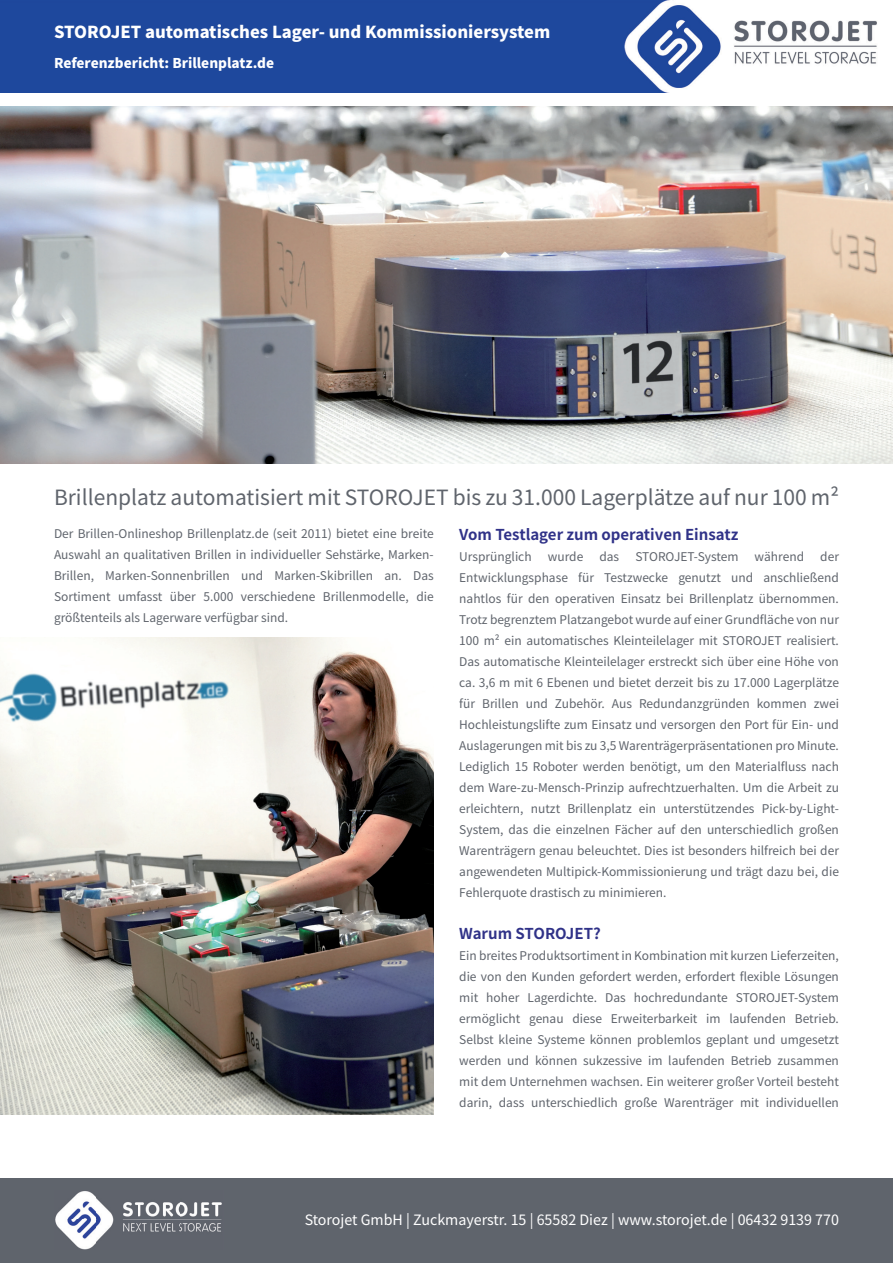
<style>
.page{position:relative;width:893px;height:1263px;background:#fff}
.page>*{position:absolute;margin:0;border:0;box-sizing:border-box;transform-origin:0 0}
.t1{font:21px "Noto Sans TC";color:#5f646c}
.t2{font:900 16.5px "Noto Sans TC";color:#fff}
.t3{font:700 15px "Noto Sans TC";color:#303288}
.t4{font:14.25px "Noto Sans TC";color:#fff}
.t5{font:900 13.5px "Noto Sans TC";color:#fff}
.t6{font:12px/21px "Noto Sans TC";color:#5f646c;text-align:justify}
</style>
<div class="page">
<img style="left:0;top:0;width:877px;height:93px">
<img style="left:0;top:638px;width:434px;height:476px">
<div style="left:0;top:1179px;width:893px;height:84px;background:#5f646c"></div>
<img style="left:55px;top:1191px;width:167px;height:58px">
<img style="left:0;top:107px;width:893px;height:356px">
<h2 class="t2" style="left:54px;top:22px;width:498px">STOROJET automatisches Lager- und Kommissioniersystem</h2>
<p class="t5" style="left:54px;top:55px;width:222px">Referenzbericht: Brillenplatz.de</p>
<h1 class="t1" style="left:54px;top:485px;width:786px">Brillenplatz automatisiert mit STOROJET bis zu 31.000 Lagerplätze auf nur 100 m²</h1>
<p class="t6" style="left:54px;top:523px;width:381px">Der Brillen-Onlineshop Brillenplatz.de (seit 2011) bietet eine breite Auswahl an qualitativen Brillen in individueller Sehstärke, Marken-Brillen, Marken-Sonnenbrillen und Marken-Skibrillen an. Das Sortiment umfasst über 5.000 verschiedene Brillenmodelle, die größtenteils als Lagerware verfügbar sind.</p>
<p class="t3" style="left:459px;top:526px;width:281px">Vom Testlager zum operativen Einsatz</p>
<p class="t6" style="left:459px;top:547px;width:381px;text-indent:361px">der Entwicklungsphase für Testzwecke genutzt und anschließend nahtlos für den operativen Einsatz bei Brillenplatz übernommen.<br>Trotz begrenztem Platzangebot wurde auf einer Grundfläche von nur 100 m² ein automatisches Kleinteilelager mit STOROJET realisiert.<br>Das automatische Kleinteilelager erstreckt sich über eine Höhe von ca. 3,6 m mit 6 Ebenen und bietet derzeit bis zu 17.000 Lagerplätze für Brillen und Zubehör. Aus Redundanzgründen kommen zwei Hochleistungslifte zum Einsatz und versorgen den Port für Ein- und Auslagerungen mit bis zu 3,5 Warenträgerpräsentationen pro Minute.<br>Lediglich 15 Roboter werden benötigt, um den Materialfluss nach dem Ware-zu-Mensch-Prinzip aufrechtzuerhalten. Um die Arbeit zu erleichtern, nutzt Brillenplatz ein unterstützendes Pick-by-Light-System, das die einzelnen Fächer auf den unterschiedlich großen Warenträgern genau beleuchtet. Dies ist besonders hilfreich bei der angewendeten Multipick-Kommissionierung und trägt dazu bei, die Fehlerquote drastisch zu minimieren.</p>
<p class="t3" style="left:459px;top:925px;width:143px">Warum STOROJET?</p>
<p class="t6" style="left:459px;top:946px;width:381px">Ein breites Produktsortiment in Kombination mit kurzen Lieferzeiten, die von den Kunden gefordert werden, erfordert flexible Lösungen mit hoher Lagerdichte. Das hochredundante STOROJET-System ermöglicht genau diese Erweiterbarkeit im laufenden Betrieb.<br>Selbst kleine Systeme können problemlos geplant und umgesetzt werden und können sukzessive im laufenden Betrieb zusammen mit dem Unternehmen wachsen. Ein weiterer großer Vorteil besteht darin, dass unterschiedlich große Warenträger mit individuellen</p>
<p class="t6" style="left:459px;top:547px;width:74px">Ursprünglich</p>
<p class="t6" style="left:548px;top:547px;width:37px">wurde</p>
<p class="t6" style="left:599px;top:547px;width:21px">das</p>
<p class="t6" style="left:635px;top:547px;width:105px">STOROJET-System</p>
<p class="t6" style="left:755px;top:547px;width:51px">während</p>
<p class="t4" style="left:305px;top:1212px;width:536px">Storojet GmbH | Zuckmayerstr. 15 | 65582 Diez | www.storojet.de | 06432 9139 770</p>
</div>
